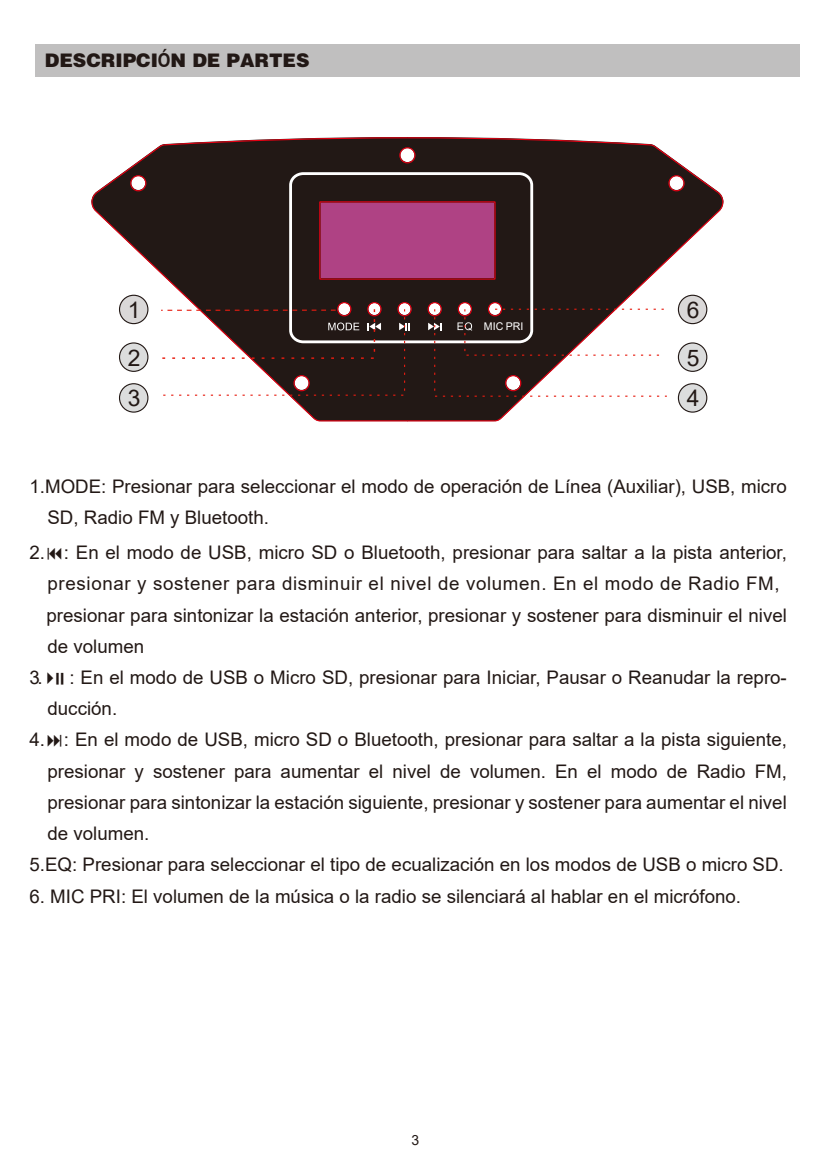
<style>
.page{position:relative;width:823px;height:1163px;background:#fff}
.page>*{position:absolute;margin:0;border:0;box-sizing:border-box;transform-origin:0 0}
.t1{font:22.8px "Arial";color:#221815}
.t2{font:18.8px/31.2px "Arial";color:#221815}
.t3{font:18.8px "Arial";letter-spacing:.035em;color:#221815}
.t4{font:18.6px "FZCCHK GBK1 0";color:#221815}
.t5{font:14px "Arial";color:#221815}
.t6{font:10.6px "Arial";color:#fff}
.s1{font-family:"News Gothic BT";font-weight:700}
</style>
<div class="page">
<div style="left:35px;top:44px;width:764px;height:32px;background:#c0bfbf"></div>
<svg style="left:91px;top:198px;width:408px;height:224px;background:#753a57"></svg>
<svg style="left:94px;top:212px;width:221px;height:207px"></svg>
<hr style="left:320px;top:420px;width:174px;height:1px;background:#e60012">
<svg style="left:499px;top:212px;width:220px;height:206px"></svg>
<svg style="left:311px;top:416px;width:10px;height:6px"></svg>
<svg style="left:493px;top:416px;width:9px;height:6px"></svg>
<div style="left:487px;top:302px;width:15px;height:14px;border:1px solid #e60012;border-radius:50%"></div>
<div style="left:457px;top:302px;width:14px;height:14px;border:1px solid #e60012;border-radius:50%"></div>
<div style="left:427px;top:302px;width:14px;height:14px;border:1px solid #e60012;border-radius:50%"></div>
<div style="left:397px;top:302px;width:14px;height:14px;border:1px solid #e60012;border-radius:50%"></div>
<div style="left:367px;top:302px;width:14px;height:14px;border:1px solid #e60012;border-radius:50%"></div>
<div style="left:337px;top:302px;width:14px;height:14px;border:1px solid #e60012;border-radius:50%"></div>
<svg style="left:92px;top:137px;width:631px;height:75px;background:#493838"></svg>
<div style="left:289px;top:172px;width:244px;height:171px;border:3px solid #fff;border-radius:12px"></div>
<div style="left:119px;top:295px;width:29px;height:28px;background:#dad8d8;border-radius:50%"></div>
<div style="left:678px;top:295px;width:28px;height:28px;background:#dad8d8;border-radius:50%"></div>
<div style="left:119px;top:294px;width:29px;height:30px;border:1px solid #221815;border-radius:50%"></div>
<div style="left:677px;top:294px;width:30px;height:30px;border:1px solid #221815;border-radius:50%"></div>
<div style="left:119px;top:343px;width:29px;height:28px;background:#dcdddd;border-radius:50%"></div>
<div style="left:119px;top:342px;width:29px;height:30px;border:1px solid #221815;border-radius:50%"></div>
<div style="left:678px;top:343px;width:28px;height:28px;background:#dcdddd;border-radius:50%"></div>
<div style="left:677px;top:342px;width:30px;height:30px;border:1px solid #221815;border-radius:50%"></div>
<div style="left:119px;top:383px;width:29px;height:29px;background:#dcdddd;border-radius:50%"></div>
<div style="left:119px;top:383px;width:29px;height:29px;border:1px solid #221815;border-radius:50%"></div>
<div style="left:678px;top:383px;width:28px;height:29px;background:#dcdddd;border-radius:50%"></div>
<div style="left:677px;top:383px;width:30px;height:29px;border:1px solid #221815;border-radius:50%"></div>
<svg style="left:157px;top:308px;width:252px;height:88px"></svg>
<svg style="left:428px;top:308px;width:239px;height:89px"></svg>
<p class="t4" style="left:45px;top:49px;width:266px">DESCRIPCI<span class="s1">Ó</span>N DE PARTES</p>
<p class="t1" style="left:128px;top:294px;width:14px">1</p>
<p class="t1" style="left:686px;top:294px;width:14px">6</p>
<p class="t1" style="left:128px;top:342px;width:14px">2</p>
<p class="t1" style="left:686px;top:342px;width:14px">5</p>
<p class="t1" style="left:128px;top:382px;width:14px">3</p>
<p class="t1" style="left:686px;top:382px;width:14px">4</p>
<p class="t6" style="left:483px;top:319px;width:41px">MIC PRI</p>
<p class="t2" style="left:47px;top:470px;width:740px;text-indent:-18px">1.MODE: Presionar para seleccionar el modo de operación de Línea (Auxiliar), USB, micro<br>SD, Radio FM y Bluetooth.</p>
<p class="t2" style="left:29px;top:536px;width:758px">2. : En el modo de USB, micro SD o Bluetooth, presionar para saltar a la pista anterior,</p>
<p class="t3" style="left:47px;top:570px;width:733px">presionar y sostener para disminuir el nivel de volumen. En el modo de Radio FM,</p>
<p class="t2" style="left:47px;top:599px;width:741px">presionar para sintonizar la estación anterior, presionar y sostener para disminuir el nivel</p>
<p class="t2" style="left:47px;top:630px;width:98px">de volumen</p>
<p class="t2" style="left:29px;top:661px;width:758px">3.✔ : En el modo de USB o Micro SD, presionar para Iniciar, Pausar o Reanudar la repro-</p>
<p class="t2" style="left:47px;top:692px;width:71px">ducción.</p>
<p class="t2" style="left:29px;top:724px;width:758px">4. : En el modo de USB, micro SD o Bluetooth, presionar para saltar a la pista siguiente,</p>
<p class="t2" style="left:47px;top:755px;width:740px">presionar y sostener para aumentar el nivel de volumen. En el modo de Radio FM,</p>
<p class="t2" style="left:47px;top:786px;width:740px">presionar para sintonizar la estación siguiente, presionar y sostener para aumentar el nivel</p>
<p class="t2" style="left:47px;top:817px;width:103px">de volumen.</p>
<p class="t2" style="left:29px;top:848px;width:755px">5.EQ: Presionar para seleccionar el tipo de ecualización en los modos de USB o micro SD.</p>
<p class="t2" style="left:29px;top:880px;width:712px">6. MIC PRI: El volumen de la música o la radio se silenciará al hablar en el micrófono.</p>
<p class="t5" style="left:411px;top:1129px;width:9px">3</p>
</div>
